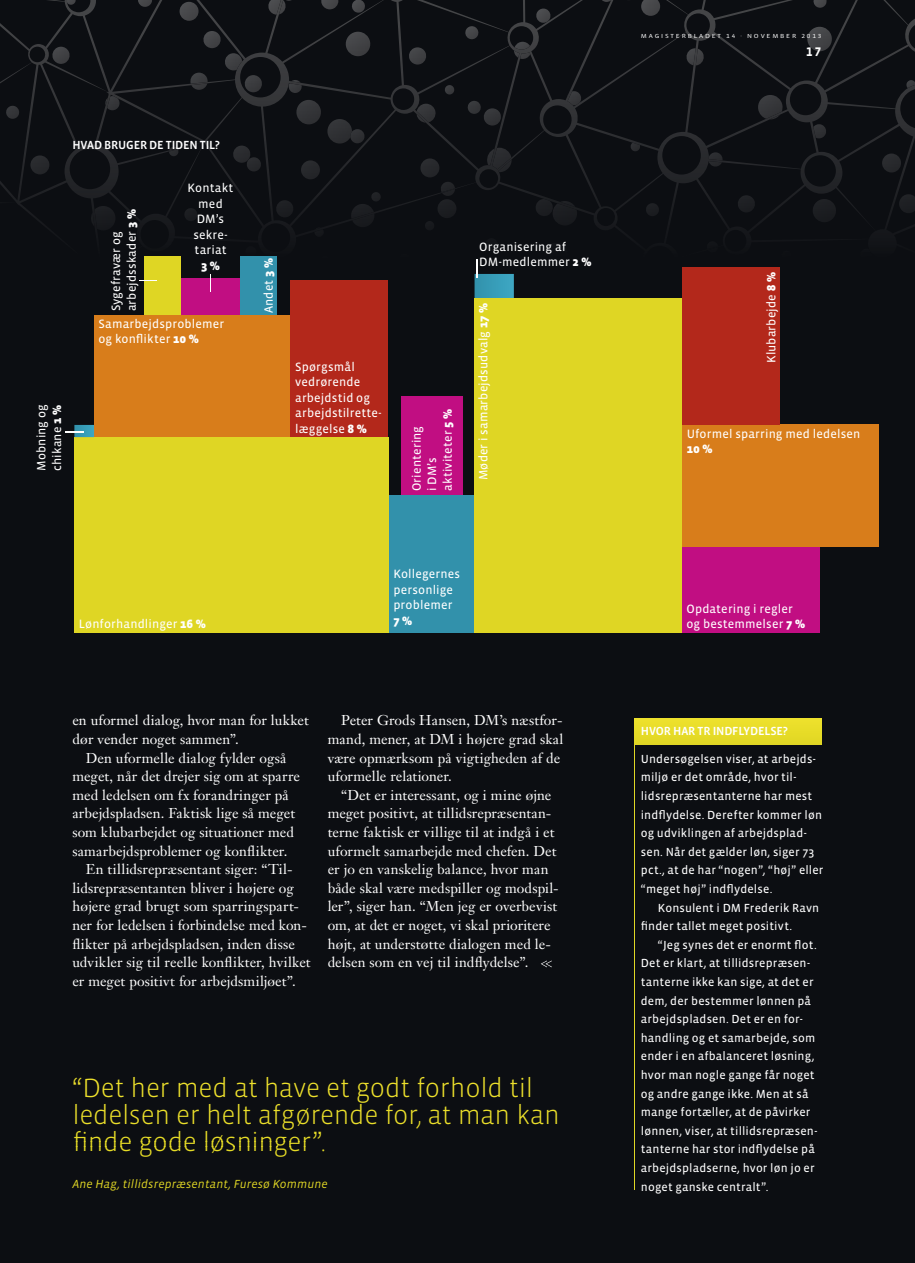
<style>
.page{position:relative;width:915px;height:1263px;background:#fff}
.page>*{position:absolute;margin:0;border:0;box-sizing:border-box;transform-origin:0 0}
.t1{font:300 27px/27px "Vista Sans OT";letter-spacing:-.01em;color:#eee12c}
.t2{font:14.1px/18.6px "Janson Text";letter-spacing:.005em;color:#fff}
.t3{font:700 12.75px "Vista Sans OT";color:#fff}
.t4{font:12.3px/15.5px "Vista Sans OT";letter-spacing:.015em;color:#fff}
.t5{font:900 12.3px "Vista Sans OT";color:#fff}
.t6{font:12px/18.6px "Vista Sans OT";letter-spacing:.015em;color:#fff}
.t7{font:500 12px "Vista Sans OT";letter-spacing:-.015em;color:#fff}
.t8{font:italic 12px "Vista Sans OT";letter-spacing:.005em;color:#e1d725}
.t9{font:6px "Vista Sans OT";letter-spacing:.25em;color:#fff;scale:1.2 1}
.s1{font-weight:900}
.s2{color:#ebdf2b}
.s3{color:#eade2a}
.s4{color:#ebdf2a}
.s5{color:#eadf2a}
.s6{color:#e9dd29}
.s7{color:#e7dc27}
.s8{color:#e6dc27}
.s9{color:#e7dc28}
.s10{color:#e5db26}
</style>
<div class="page">
<div style="left:0;top:0;width:914px;height:1263px;background:#0c0e12"></div>
<img style="left:0;top:0;width:914px;height:289px">
<img style="left:126px;top:231px;width:12px;height:27px">
<img style="left:543px;top:257px;width:25px;height:9px">
<svg style="left:541px;top:960px;width:10px;height:7px"></svg>
<hr style="left:634px;top:719px;width:1px;height:471px;background:#dfd624">
<div style="left:634px;top:718px;width:187px;height:26px;background:#e7dc27"></div>
<div style="left:401px;top:397px;width:61px;height:98px;background:#c10e82"></div>
<div style="left:389px;top:495px;width:85px;height:137px;background:#3291ab"></div>
<div style="left:682px;top:425px;width:196px;height:122px;background:#d87d1b"></div>
<div style="left:240px;top:256px;width:36px;height:59px;background:#3291ab"></div>
<div style="left:181px;top:278px;width:59px;height:37px;background:#c10e82"></div>
<div style="left:144px;top:256px;width:37px;height:59px;background:#dfd624"></div>
<div style="left:682px;top:547px;width:137px;height:85px;background:#c10e82"></div>
<div style="left:94px;top:315px;width:196px;height:122px;background:#d87d1b"></div>
<div style="left:682px;top:268px;width:97px;height:157px;background:#b3281b"></div>
<div style="left:290px;top:280px;width:98px;height:157px;background:#b3281b"></div>
<div style="left:74px;top:437px;width:315px;height:195px;background:#dfd624"></div>
<div style="left:474px;top:298px;width:208px;height:334px;background:#dfd624"></div>
<svg style="left:66px;top:425px;width:28px;height:12px"></svg>
<svg style="left:139px;top:280px;width:18px;height:1px"></svg>
<svg style="left:210px;top:274px;width:1px;height:18px"></svg>
<svg style="left:474px;top:260px;width:39px;height:38px"></svg>
<p class="t7" style="left:72px;top:139px;width:149px">HVAD BRUGER DE TIDEN TIL?</p>
<p class="t4" style="left:109px;top:311px;width:104px;rotate:-90deg">Sygefravær og arbejdsskader <span class="s1">3 %</span></p>
<p class="t4" style="left:187px;top:181px;width:47px;text-align:center">Kontakt med<br>DM’s sekre&shy;tariat</p>
<p class="t5" style="left:201px;top:259px;width:21px">3 %</p>
<p class="t4" style="left:261px;top:313px;width:57px;rotate:-90deg">Andet <span class="s1">3 %</span></p>
<p class="t4" style="left:98px;top:316px;width:127px">Samarbejdsproblemer og konflikter <span class="s1">10 %</span></p>
<p class="t4" style="left:34px;top:471px;width:68px;rotate:-90deg">Mobning og chikane <span class="s1">1 %</span></p>
<p class="t4" style="left:295px;top:359px;width:88px">Spørgsmål vedrørende arbejdstid og arbejdstilrette&shy;læggelse <span class="s1">8 %</span></p>
<p class="t4" style="left:409px;top:491px;width:84px;rotate:-90deg">Orientering<br>i DM’s aktiviteter <span class="s1">5 %</span></p>
<p class="t4" style="left:479px;top:239px;width:114px">Organisering af<br>DM-medlemmer <span class="s1">2 %</span></p>
<p class="t4" style="left:476px;top:480px;width:179px;rotate:-90deg">Møder i samarbejdsudvalg <span class="s1">17 %</span></p>
<p class="t4" style="left:79px;top:617px;width:129px">Lønforhandlinger <span class="s1">16 %</span></p>
<p class="t4" style="left:393px;top:567px;width:68px">Kollegernes personlige problemer</p>
<p class="t5" style="left:393px;top:614px;width:21px">7 %</p>
<p class="t2" style="left:72px;top:713px;width:238px">en uformel dialog, hvor man for lukket</p>
<p class="t2" style="left:72px;top:731px;width:168px">dør vender noget sammen”.</p>
<p class="t2" style="left:86px;top:750px;width:202px">Den uformelle dialog fylder også</p>
<p class="t2" style="left:72px;top:768px;width:229px">meget, når det drejer sig om at sparre</p>
<p class="t2" style="left:72px;top:787px;width:218px">med ledelsen om fx forandringer på</p>
<p class="t2" style="left:72px;top:806px;width:224px">arbejdspladsen. Faktisk lige så meget</p>
<p class="t2" style="left:72px;top:824px;width:223px">som klubarbejdet og situationer med</p>
<p class="t2" style="left:72px;top:843px;width:216px">samarbejdsproblemer og konflikter.</p>
<p class="t2" style="left:86px;top:861px;width:208px">En tillidsrepræsentant siger: “Til-</p>
<p class="t2" style="left:72px;top:880px;width:223px">lidsrepræsentanten bliver i højere og</p>
<p class="t2" style="left:72px;top:899px;width:228px">højere grad brugt som sparringspart-</p>
<p class="t2" style="left:72px;top:917px;width:236px">ner for ledelsen i forbindelse med kon-</p>
<p class="t2" style="left:72px;top:936px;width:224px">flikter på arbejdspladsen, inden disse</p>
<p class="t2" style="left:72px;top:954px;width:240px">udvikler sig til reelle konflikter, hvilket</p>
<p class="t2" style="left:72px;top:973px;width:225px">er meget positivt for arbejdsmiljøet”.</p>
<p class="t2" style="left:327px;top:713px;width:237px;text-indent:14px">Peter Grods Hansen, DM’s næstfor&shy;mand, mener, at DM i højere grad skal være opmærksom på vigtigheden af de uformelle relationer.</p>
<p class="t2" style="left:327px;top:787px;width:232px;text-indent:13px">“Det er interessant, og i mine øjne meget positivt, at tillidsrepræsentan&shy;terne faktisk er villige til at indgå i et uformelt samarbejde med chefen. Det er jo en vanskelig balance, hvor man både skal være medspiller og modspil&shy;ler”, siger han. “Men jeg er overbevist om, at det er noget, vi skal prioritere højt, at understøtte dialogen med le&shy;delsen som en vej til indflydelse”.</p>
<h1 class="t1" style="left:72px;top:1075px;width:489px">“Det her med at have et godt forhold til <span class="s2">l</span><span class="s3">e</span><span class="s2">d</span><span class="s3">e</span><span class="s2">l</span><span class="s3">sen er</span> <span class="s2">h</span><span class="s3">e</span><span class="s2">l</span><span class="s4">t</span> <span class="s3">a</span><span class="s2">f</span><span class="s3">g</span><span class="s5">ø</span><span class="s3">ren</span><span class="s2">d</span><span class="s3">e</span> <span class="s2">f</span><span class="s3">or</span><span class="s6">,</span> <span class="s3">a</span><span class="s4">t</span> <span class="s3">man</span> <span class="s2">k</span><span class="s3">an </span><span class="s7">fi</span><span class="s8">n</span><span class="s7">d</span><span class="s8">e go</span><span class="s7">d</span><span class="s8">e</span> <span class="s7">lø</span><span class="s8">sn</span><span class="s7">i</span><span class="s8">nger</span><span class="s9">”</span><span class="s10">.</span></h1>
<p class="t8" style="left:72px;top:1178px;width:257px">Ane Hag, tillidsrepræsentant, Furesø Kommune</p>
<p class="t9" style="left:640px;top:33px;width:152px">MAGISTERBLADET 14 · NOVEMBER 2013</p>
<p class="t3" style="left:805px;top:45px;width:17px">17</p>
<p class="t4" style="left:763px;top:363px;width:93px;rotate:-90deg">Klubarbejde <span class="s1">8 %</span></p>
<p class="t4" style="left:686px;top:426px;width:175px">Uformel sparring med ledelsen</p>
<p class="t5" style="left:686px;top:443px;width:27px">10 %</p>
<p class="t4" style="left:686px;top:601px;width:120px">Opdatering i regler og bestemmelser <span class="s1">7 %</span></p>
<p class="t7" style="left:640px;top:725px;width:148px">HVOR HAR TR INDFLYDELSE?</p>
<p class="t6" style="left:640px;top:750px;width:184px">Undersøgelsen viser, at arbejds&shy;miljø er det område, hvor til&shy;lidsrepræsentanterne har mest indflydelse. Derefter kommer løn og udviklingen af arbejdsplad&shy;sen. Når det gælder løn, siger 73 pct., at de har “nogen”, “høj” eller “meget høj” indflydelse.</p>
<p class="t6" style="left:640px;top:898px;width:180px;text-indent:17px">Konsulent i DM Frederik Ravn finder tallet meget positivt.</p>
<p class="t6" style="left:640px;top:936px;width:178px;text-indent:17px">“Jeg synes det er enormt flot.<br>Det er klart, at tillidsrepræsen&shy;tanterne ikke kan sige, at det er dem, der bestemmer lønnen på arbejdspladsen. Det er en for&shy;handling og et samarbejde, som ender i en afbalanceret løsning, hvor man nogle gange får noget og andre gange ikke. Men at så mange fortæller, at de påvirker lønnen, viser, at tillidsrepræsen&shy;tanterne har stor indflydelse på arbejdspladserne, hvor løn jo er noget ganske centralt”.</p>
</div>
